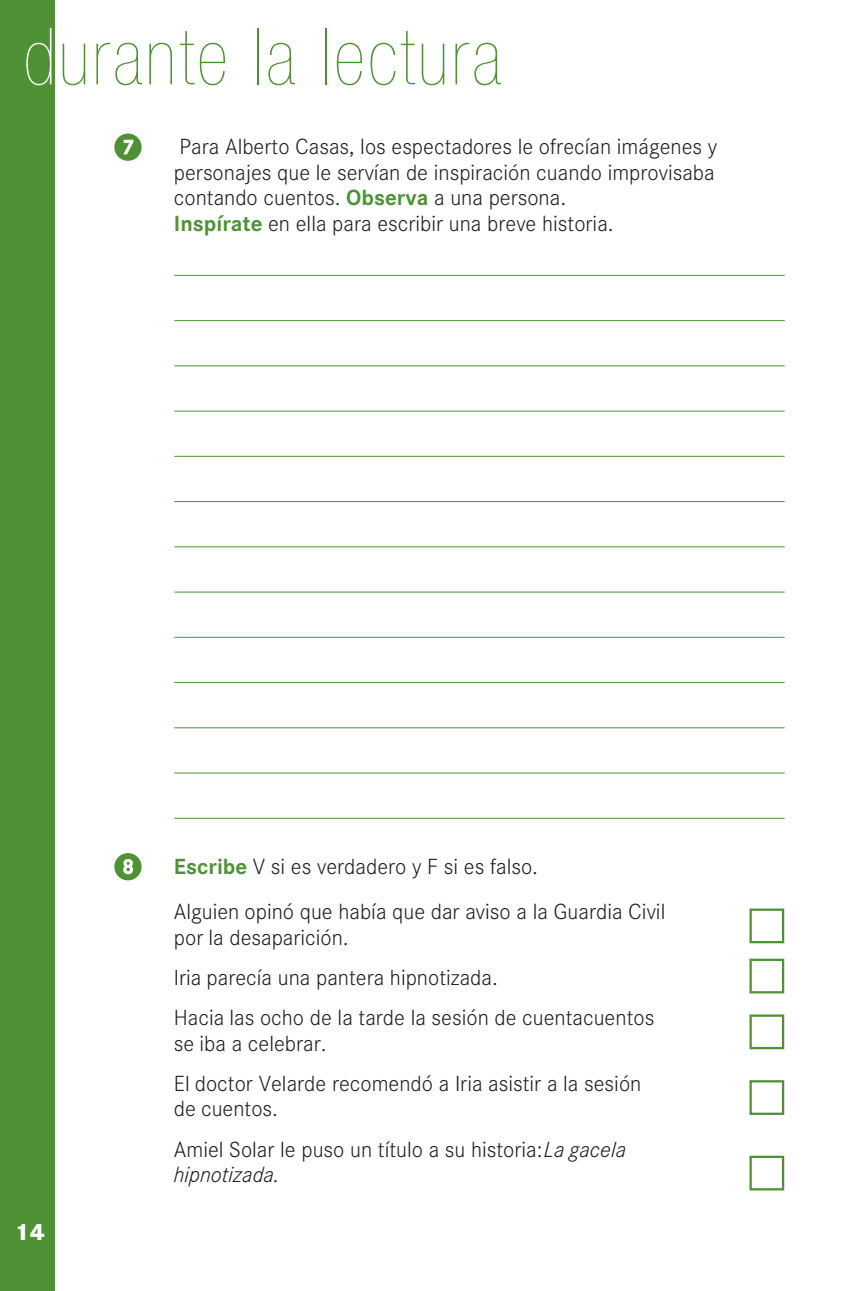
<style>
.page{position:relative;width:844px;height:1291px;background:#fff}
.page>*{position:absolute;margin:0;border:0;box-sizing:border-box;transform-origin:0 0}
.t1{font:900 condensed 78.75px "Helvetica Neue";letter-spacing:.04em;color:#4f9236}
.t2{font:800 24.5px "Corporate S";color:#fff}
.t3{font:300 22.75px/40.2px "Corporate S";color:#231f20}
.t4{font:italic 300 22.75px "Corporate S";color:#231f20}
.s1{color:#fff}
.s2{font-weight:700;color:#4f9236}
.s3{font-style:italic}
</style>
<div class="page">
<div style="left:0;top:0;width:55px;height:1290px;background:#4f9236"></div>
<hr style="left:174px;top:275px;width:610px;height:1px;background:#4f9236">
<hr style="left:174px;top:320px;width:610px;height:1px;background:#4f9236">
<hr style="left:174px;top:365px;width:610px;height:1px;background:#4f9236">
<hr style="left:174px;top:410px;width:610px;height:1px;background:#4f9236">
<hr style="left:174px;top:456px;width:610px;height:1px;background:#4f9236">
<hr style="left:174px;top:501px;width:610px;height:1px;background:#4f9236">
<hr style="left:174px;top:546px;width:610px;height:1px;background:#4f9236">
<hr style="left:174px;top:591px;width:610px;height:1px;background:#4f9236">
<hr style="left:174px;top:636px;width:610px;height:1px;background:#4f9236">
<hr style="left:174px;top:682px;width:610px;height:1px;background:#4f9236">
<hr style="left:174px;top:727px;width:610px;height:1px;background:#4f9236">
<hr style="left:174px;top:772px;width:610px;height:1px;background:#4f9236">
<hr style="left:174px;top:817px;width:610px;height:1px;background:#4f9236">
<svg style="left:114px;top:133px;width:28px;height:28px"></svg>
<svg style="left:114px;top:853px;width:28px;height:27px"></svg>
<div style="left:749px;top:908px;width:35px;height:35px;border:2px solid #4f9236"></div>
<div style="left:749px;top:958px;width:35px;height:35px;border:2px solid #4f9236"></div>
<div style="left:749px;top:1014px;width:35px;height:35px;border:2px solid #4f9236"></div>
<div style="left:749px;top:1079px;width:35px;height:35px;border:2px solid #4f9236"></div>
<div style="left:749px;top:1155px;width:35px;height:35px;border:2px solid #4f9236"></div>
<h1 class="t1" style="left:23px;top:28px;width:479px"><span class="s1">d</span>urante la lectura</h1>
<p class="t3" style="left:174px;top:134px;width:545px;line-height:25.4px">Para Alberto Casas, los espectadores le ofrecían imágenes y personajes que le servían de inspiración cuando improvisaba contando cuentos. <span class="s2">Observa</span> a una persona.<br><span class="s2">Inspírate</span> en ella para escribir una breve historia.</p>
<p class="t2" style="left:15px;top:1216px;width:32px">14</p>
<p class="t3" style="left:174px;top:844px;width:493px;line-height:45.1px"><span class="s2">Escribe</span> V si es verdadero y F si es falso.<br>Alguien opinó que había que dar aviso a la Guardia Civil</p>
<p class="t3" style="left:174px;top:917px;width:482px">por la desaparición.<br>Iria parecía una pantera hipnotizada.<br>Hacia las ocho de la tarde la sesión de cuentacuentos</p>
<p class="t3" style="left:174px;top:1023px;width:469px">se iba a celebrar.<br>El doctor Velarde recomendó a Iria asistir a la sesión</p>
<p class="t3" style="left:174px;top:1088px;width:454px">de cuentos.<br>Amiel Solar le puso un título a su historia: <span class="s3">La gacela</span></p>
<p class="t4" style="left:174px;top:1161px;width:107px">hipnotizada.</p>
</div>
